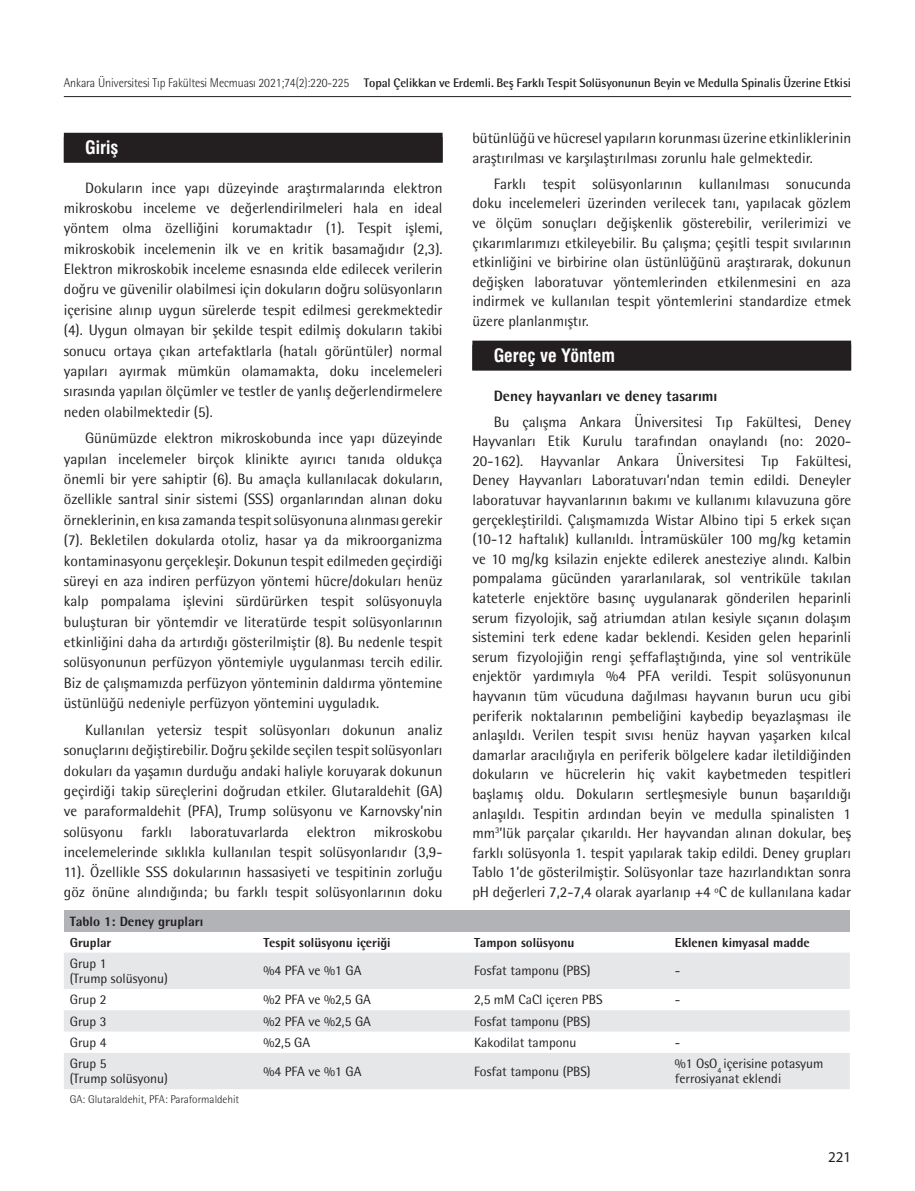
<style>
.page{position:relative;width:915px;height:1191px;background:#fff}
.page>*{position:absolute;margin:0;border:0;box-sizing:border-box;transform-origin:0 0}
.ARA_BASLIK{font:18px "Swiss Condensed Bold Tr";color:#fff}
.YAZI{font:15px/19.6px "Rotis Semi Sans Std";color:#231f20;text-align:justify}
.bold_başlık{font:800 15px "Rotis Semi Sans Std";color:#231f20}
.t1{font:15px "Myriad Pro";color:#231f20}
.TABLO-YAZI{font:13.5px/15px "Rotis Semi Sans Std";color:#231f20}
.TABLO-BASI{font:800 13.5px "Rotis Semi Sans Std";color:#231f20}
.TABLO-ARA{font:800 13.05px "Rotis Semi Sans Std";color:#231f20}
.t2{font:700 12.45px "Rotis Semi Sans Std";letter-spacing:-.01em;color:#231f20}
.TABLO-ALTI{font:300 11.25px "Rotis Semi Sans Std";color:#231f20}
.s1{font-weight:300;font-size:12.75px}
</style>
<div class="page">
<hr style="left:64px;top:96px;width:786px;height:1px;background:#231f20">
<div style="left:64px;top:133px;width:378px;height:29px;background:#231f20"></div>
<div style="left:472px;top:341px;width:378px;height:29px;background:#231f20"></div>
<div style="left:64px;top:910px;width:785px;height:21px;background:#b2b3b7"></div>
<svg style="left:64px;top:952px;width:785px;height:137px;fill:#e6e7e9"></svg>
<p class="t2" style="left:64px;top:75px;width:788px"><span class="s1">Ankara Üniversitesi Tıp Fakültesi Mecmuası 2021;74(2):220-225</span> Topal Çelikkan ve Erdemli. Beş Farklı Tespit Solüsyonunun Beyin ve Medulla Spinalis Üzerine Etkisi</p>
<p class="ARA_BASLIK" style="left:85px;top:137px;width:35px">Giriş</p>
<p class="YAZI" style="left:64px;top:178px;width:380px;line-height:20.2px;text-indent:21px">Dokuların ince yapı düzeyinde araştırmalarında elektron mikroskobu inceleme ve değerlendirilmeleri hala en ideal yöntem olma özelliğini korumaktadır (1). Tespit işlemi, mikroskobik incelemenin ilk ve en kritik basamağıdır (2,3).<br>Elektron mikroskobik inceleme esnasında elde edilecek verilerin doğru ve güvenilir olabilmesi için dokuların doğru solüsyonların içerisine alınıp uygun sürelerde tespit edilmesi gerekmektedir (4). Uygun olmayan bir şekilde tespit edilmiş dokuların takibi sonucu ortaya çıkan artefaktlarla (hatalı görüntüler) normal yapıları ayırmak mümkün olamamakta, doku incelemeleri sırasında yapılan ölçümler ve testler de yanlış değerlendirmelere neden olabilmektedir (5).</p>
<p class="YAZI" style="left:64px;top:428px;width:380px;line-height:20.4px;text-indent:21px">Günümüzde elektron mikroskobunda ince yapı düzeyinde yapılan incelemeler birçok klinikte ayırıcı tanıda oldukça önemli bir yere sahiptir (6). Bu amaçla kullanılacak dokuların, özellikle santral sinir sistemi (SSS) organlarından alınan doku örneklerinin, en kısa zamanda tespit solüsyonuna alınması gerekir (7). Bekletilen dokularda otoliz, hasar ya da mikroorganizma kontaminasyonu gerçekleşir. Dokunun tespit edilmeden geçirdiği süreyi en aza indiren perfüzyon yöntemi hücre/dokuları henüz kalp pompalama işlevini sürdürürken tespit solüsyonuyla buluşturan bir yöntemdir ve literatürde tespit solüsyonlarının etkinliğini daha da artırdığı gösterilmiştir (8). Bu nedenle tespit solüsyonunun perfüzyon yöntemiyle uygulanması tercih edilir.<br>Biz de çalışmamızda perfüzyon yönteminin daldırma yöntemine üstünlüğü nedeniyle perfüzyon yöntemini uyguladık.</p>
<p class="YAZI" style="left:64px;top:719px;width:380px;line-height:20.2px;text-indent:21px">Kullanılan yetersiz tespit solüsyonları dokunun analiz sonuçlarını değiştirebilir. Doğru şekilde seçilen tespit solüsyonları dokuları da yaşamın durduğu andaki haliyle koruyarak dokunun geçirdiği takip süreçlerini doğrudan etkiler. Glutaraldehit (GA) ve paraformaldehit (PFA), Trump solüsyonu ve Karnovsky’nin solüsyonu farklı laboratuvarlarda elektron mikroskobu incelemelerinde sıklıkla kullanılan tespit solüsyonlarıdır (3,9- 11). Özellikle SSS dokularının hassasiyeti ve tespitinin zorluğu göz önüne alındığında; bu farklı tespit solüsyonlarının doku</p>
<p class="YAZI" style="left:472px;top:128px;width:380px">bütünlüğü ve hücresel yapıların korunması üzerine etkinliklerinin araştırılması ve karşılaştırılması zorunlu hale gelmektedir.</p>
<p class="YAZI" style="left:472px;top:174px;width:380px;text-indent:21px">Farklı tespit solüsyonlarının kullanılması sonucunda doku incelemeleri üzerinden verilecek tanı, yapılacak gözlem ve ölçüm sonuçları değişkenlik gösterebilir, verilerimizi ve çıkarımlarımızı etkileyebilir. Bu çalışma; çeşitli tespit sıvılarının etkinliğini ve birbirine olan üstü nlüğü nü araştırarak, dokunun değişken laboratuvar yöntemlerinden etkilenmesini en aza indirmek ve kullanılan tespit yöntemlerini standardize etmek üzere planlanmıştır.</p>
<p class="ARA_BASLIK" style="left:493px;top:345px;width:123px">Gereç ve Yöntem</p>
<p class="bold_başlık" style="left:493px;top:386px;width:225px">Deney hayvanları ve deney tasarımı</p>
<p class="YAZI" style="left:472px;top:411px;width:380px;text-indent:21px">Bu çalışma Ankara Üniversitesi Tıp Fakültesi, Deney Hayvanları Etik Kurulu tarafından onaylandı (no: 2020- 20-162). Hayvanlar Ankara Üniversitesi Tıp Fakültesi, Deney Hayvanları Laboratuvarı’ndan temin edildi. Deneyler laboratuvar hayvanlarının bakımı ve kullanımı kılavuzuna göre gerçekleştirildi. Çalışmamızda Wistar Albino tipi 5 erkek sıçan (10-12 haftalık) kullanıldı. İntramüsküler 100 mg/kg ketamin ve 10 mg/kg ksilazin enjekte edilerek anesteziye alındı. Kalbin pompalama gücünden yararlanılarak, sol ventriküle takılan kateterle enjektöre basınç uygulanarak gönderilen heparinli serum fizyolojik, sağ atriumdan atılan kesiyle sıçanın dolaşım sistemini terk edene kadar beklendi. Kesiden gelen heparinli serum fizyolojiğin rengi şeffaflaştığında, yine sol ventriküle enjektör yardımıyla %4 PFA verildi. Tespit solüsyonunun hayvanın tüm vücuduna dağılması hayvanın burun ucu gibi periferik noktalarının pembeliğini kaybedip beyazlaşması ile anlaşıldı. Verilen tespit sıvısı henüz hayvan yaşarken kılcal damarlar aracılığıyla en periferik bölgelere kadar iletildiğinden dokuların ve hücrelerin hiç vakit kaybetmeden tespitleri başlamış oldu. Dokuların sertleşmesiyle bunun başarıldığı anlaşıldı. Tespitin ardından beyin ve medulla spinalisten 1 mm<sup>3</sup>’lük parçalar çıkarıldı. Her hayvandan alınan dokular, beş farklı solüsyonla 1. tespit yapılarak takip edildi. Deney grupları Tablo 1’de gösterilmiştir. Solüsyonlar taze hazırlandıktan sonra pH değerleri 7,2-7,4 olarak ayarlanıp +4 ºC de kullanılana kadar</p>
<p class="TABLO-BASI" style="left:70px;top:912px;width:135px">Tablo 1: Deney grupları</p>
<p class="TABLO-ARA" style="left:70px;top:934px;width:43px">Gruplar</p>
<p class="TABLO-ARA" style="left:263px;top:934px;width:129px">Tespit solüsyonu içeriği</p>
<p class="TABLO-ARA" style="left:474px;top:934px;width:102px">Tampon solüsyonu</p>
<p class="TABLO-ARA" style="left:674px;top:934px;width:136px">Eklenen kimyasal madde</p>
<p class="TABLO-YAZI" style="left:70px;top:955px;width:38px">Grup 1</p>
<p class="TABLO-YAZI" style="left:70px;top:970px;width:100px">(Trump solüsyonu)</p>
<p class="TABLO-YAZI" style="left:263px;top:963px;width:99px">%4 PFA ve %1 GA</p>
<p class="TABLO-YAZI" style="left:474px;top:963px;width:118px">Fosfat tamponu (PBS)</p>
<p class="TABLO-YAZI" style="left:674px;top:963px;width:7px">-</p>
<p class="TABLO-YAZI" style="left:70px;top:992px;width:38px">Grup 2</p>
<p class="TABLO-YAZI" style="left:263px;top:992px;width:109px">%2 PFA ve %2,5 GA</p>
<p class="TABLO-YAZI" style="left:474px;top:992px;width:130px">2,5 mM CaCl içeren PBS</p>
<p class="TABLO-YAZI" style="left:674px;top:992px;width:7px">-</p>
<p class="TABLO-YAZI" style="left:70px;top:1013px;width:38px">Grup 3</p>
<p class="TABLO-YAZI" style="left:263px;top:1013px;width:109px">%2 PFA ve %2,5 GA</p>
<p class="TABLO-YAZI" style="left:474px;top:1013px;width:118px">Fosfat tamponu (PBS)</p>
<p class="TABLO-YAZI" style="left:70px;top:1034px;width:38px">Grup 4</p>
<p class="TABLO-YAZI" style="left:263px;top:1034px;width:48px">%2,5 GA</p>
<p class="TABLO-YAZI" style="left:474px;top:1034px;width:104px">Kakodilat tamponu</p>
<p class="TABLO-YAZI" style="left:674px;top:1034px;width:7px">-</p>
<p class="TABLO-YAZI" style="left:70px;top:1056px;width:38px">Grup 5</p>
<p class="TABLO-YAZI" style="left:70px;top:1071px;width:100px">(Trump solüsyonu)</p>
<p class="TABLO-YAZI" style="left:263px;top:1063px;width:99px">%4 PFA ve %1 GA</p>
<p class="TABLO-YAZI" style="left:474px;top:1063px;width:118px">Fosfat tamponu (PBS)</p>
<p class="TABLO-YAZI" style="left:674px;top:1056px;width:150px">%1 OsO<sub>4</sub> içerisine potasyum ferrosiyanat eklendi</p>
<p class="TABLO-ALTI" style="left:70px;top:1092px;width:171px">GA: Glutaraldehit, PFA: Paraformaldehit</p>
<p class="t1" style="left:827px;top:1147px;width:25px">221</p>
</div>
